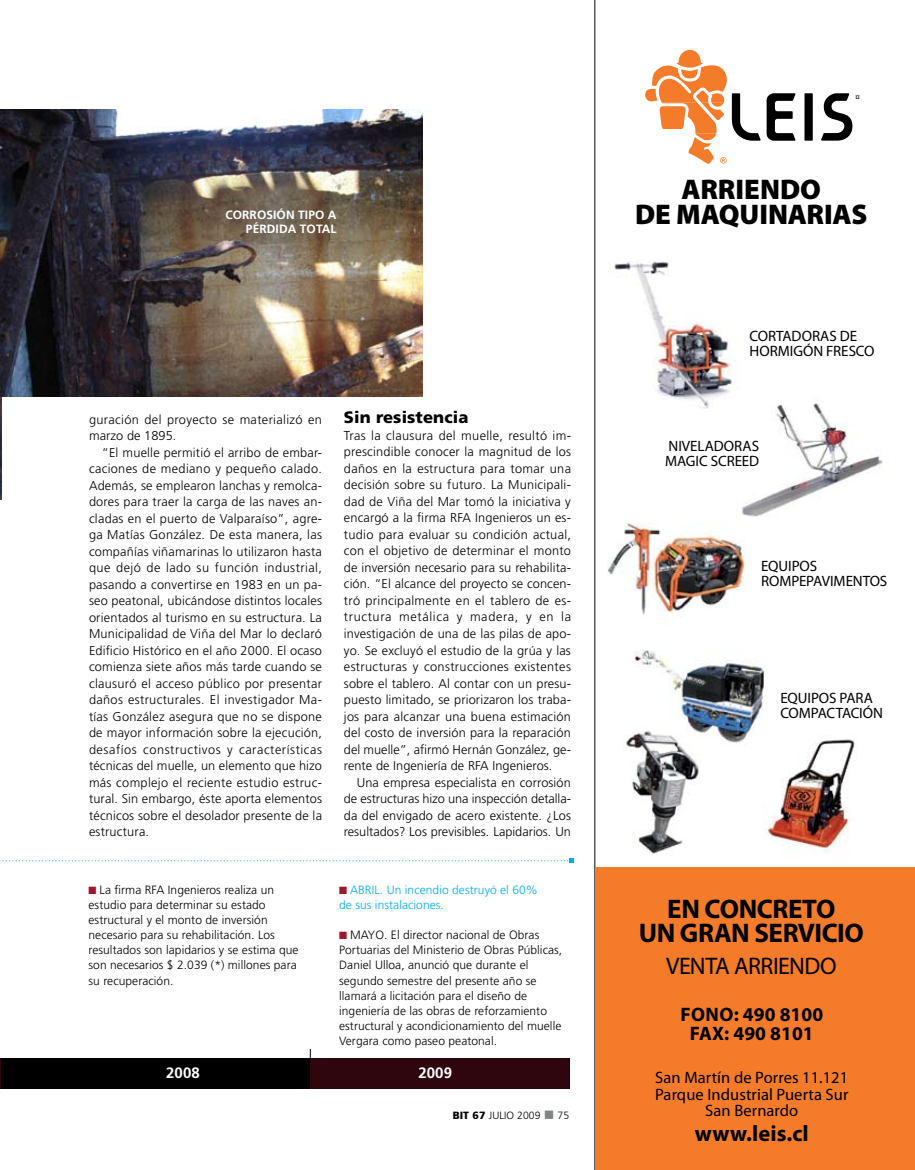
<style>
.page{position:relative;width:915px;height:1170px;background:#fff}
.page>*{position:absolute;margin:0;border:0;box-sizing:border-box;transform-origin:0 0}
.t1{font:900 28.5px/25.5px "Myriad Pro";letter-spacing:-.005em;color:#000;text-align:center}
.t2{font:700 27px/24px "Myriad Pro";letter-spacing:-.015em;color:#000;text-align:center}
.t3{font:24px "Myriad Pro";letter-spacing:-.025em;color:#000}
.t4{font:700 22.5px "Myriad Pro";letter-spacing:.005em;color:#000}
.t5{font:700 19.5px/19.5px "Myriad Pro";letter-spacing:.005em;color:#000;text-align:center}
.t6{font:16.5px/16.5px "Myriad Pro";letter-spacing:.005em;color:#000;text-align:center}
.t7{font:900 16.5px "Frutiger";letter-spacing:.005em;color:#000}
.t8{font:15px/15px "Myriad Pro";letter-spacing:-.005em;color:#000}
.t9{font:700 15px "Frutiger";letter-spacing:.005em;color:#fff}
.t10{font:300 12.75px/16.5px "Frutiger";letter-spacing:.01em;color:#000;text-align:justify}
.t11{font:300 12px/15px "Frutiger";letter-spacing:.005em;color:#000}
.t12{font:300 12px/15px "Frutiger";letter-spacing:.005em;color:#00adef}
.t13{font:700 12px/13.5px "Frutiger";letter-spacing:.005em;color:#fff;text-align:right}
.t14{font:300 10.5px "Frutiger";letter-spacing:.005em;color:#000}
.t15{font:8.55px "Myriad Pro";color:#000}
.s1{color:#9e172e}
.s2{font-weight:900}
.s3{color:#808284}
</style>
<div class="page">
<svg style="left:0;top:858px;width:573px;height:4px"></svg>
<div style="left:0;top:1057px;width:569px;height:31px;background:#000"></div>
<hr style="left:0;top:1057px;width:1px;height:31px;background:#9e172e">
<div style="left:310px;top:1057px;width:258px;height:31px;background:#2f060d"></div>
<img style="left:0;top:241px;width:1px;height:258px">
<img style="left:1px;top:110px;width:421px;height:286px">
<svg style="left:804px;top:93px;width:8px;height:48px"></svg>
<svg style="left:766px;top:93px;width:29px;height:48px"></svg>
<svg style="left:821px;top:93px;width:31px;height:48px"></svg>
<svg style="left:645px;top:50px;width:115px;height:114px"></svg>
<hr style="left:594px;top:0;width:1px;height:1169px;background:#000">
<div style="left:595px;top:867px;width:319px;height:302px;background:#f47b2a"></div>
<img style="left:614px;top:260px;width:124px;height:148px">
<img style="left:763px;top:739px;width:92px;height:113px">
<img style="left:634px;top:650px;width:131px;height:114px">
<img style="left:607px;top:522px;width:138px;height:93px">
<img style="left:626px;top:726px;width:81px;height:128px">
<img style="left:735px;top:393px;width:148px;height:136px">
<p class="t13" style="left:225px;top:208px;width:113px">CORROSIÓN TIPO A<br>PÉRDIDA TOTAL</p>
<p class="t10" style="left:89px;top:411px;width:234px">guración del proyecto se materializó en marzo de 1895.</p>
<p class="t10" style="left:89px;top:444px;width:234px;text-indent:13px">“El muelle permitió el arribo de embar&shy;caciones de mediano y pequeño calado.<br>Además, se emplearon lanchas y remolca&shy;dores para traer la carga de las naves an&shy;cladas en el puerto de Valparaíso”, agre&shy;ga Matías González. De esta manera, las compañías viñamarinas lo utilizaron hasta que dejó de lado su función industrial, pasando a convertirse en 1983 en un pa&shy;seo peatonal, ubicándose distintos locales orientados al turismo en su estructura. La Municipalidad de Viña del Mar lo declaró Edificio H istórico en el año 2000. El ocaso comienza siete años más tarde cuando se clausuró el acceso público por presentar daños estructurales. El investigador Ma&shy;tías González asegura que no se dispone de mayor información sobre la ejecución, desafíos constructivos y características técnicas del muelle, un elemento que hizo más complejo el reciente estudio estruc&shy;tural. Sin embargo, éste aporta elementos técnicos sobre el desolador presente de la estructura.</p>
<p class="t7" style="left:344px;top:407px;width:126px">Sin resistencia</p>
<p class="t10" style="left:344px;top:427px;width:228px">Tras la clausura del muelle, resultó im&shy;prescindible conocer la magnitud de los daños en la estructura para tomar una decisión sobre su futuro. La Municipali&shy;dad de Viña del Mar tomó la iniciativa y encargó a la firma RFA Ingenieros un es&shy;tudio para evaluar su condición actual, con el objetivo de determinar el monto de inversión necesario para su rehabilita&shy;ción. “El alcance del proyecto se concen&shy;tró principalmente en el tablero de es&shy;tructura metálica y madera, y en la investigación de una de las pilas de apo&shy;yo. Se excluyó el estudio de la grúa y las estructuras y construcciones existentes sobre el tablero. Al contar con un presu&shy;puesto limitado, se priorizaron los traba&shy;jos para alcanzar una buena estimación del costo de inversión para la reparación del muelle”, afirmó Hernán González, ge&shy;rente de Ingeniería de RFA Ingenieros.</p>
<p class="t10" style="left:344px;top:773px;width:228px;text-indent:13px">U na empresa especialista en corrosión de estructuras hizo una inspección detalla&shy;da del envigado de acero existente. ¿Los resultados? Los previsibles. Lapidarios. U n</p>
<p class="t11" style="left:88px;top:882px;width:211px"><span class="s1">■</span> La firma RFA Ingenieros realiza un estudio para determinar su estado estructural y el monto de inversión necesario para su rehabilitación. Los resultados son lapidarios y se estima que son necesarios $ 2.039 (*) millones para su recuperación.</p>
<p class="t12" style="left:339px;top:882px;width:200px"><span class="s1">■</span> Ab ril. U n incendio destruyó el 60% de sus instalaciones.</p>
<p class="t11" style="left:339px;top:927px;width:224px"><span class="s1">■</span> Mayo. El director nacional de Obras Portuarias del Ministerio de Obras Públicas, Daniel U lloa, anunció que durante el segundo semestre del presente año se llamará a licitación para el diseño de ingeniería de las obras de reforzamiento estructural y acondicionamiento del muelle Vergara como paseo peatonal.</p>
<p class="t9" style="left:166px;top:1063px;width:35px">2008</p>
<p class="t9" style="left:418px;top:1063px;width:35px">2009</p>
<p class="t14" style="left:452px;top:1108px;width:118px"><span class="s2">BIT 67</span> julio 2009 <span class="s3">■</span> 75</p>
<p class="t15" style="left:855px;top:92px;width:6px">¤</p>
<h1 class="t1" style="left:634px;top:175px;width:234px">ARRIENDO<br>DE MAQUINARIAS</h1>
<p class="t8" style="left:749px;top:328px;width:126px">CORTADORAS DE<br>HORMIGÓN FRESCO</p>
<p class="t8" style="left:665px;top:438px;width:95px">NIVELADORAS<br>MAGIC SCREED</p>
<p class="t8" style="left:760px;top:558px;width:126px">EQUIPOS<br>ROMPEPAVIMENTOS</p>
<p class="t8" style="left:780px;top:690px;width:104px">EQUIPOS PARA<br>COMPACTACIÓN</p>
<h2 class="t2" style="left:638px;top:895px;width:227px">EN CONCRETO<br>UN GRAN SERVICIO</h2>
<h3 class="t3" style="left:665px;top:951px;width:172px">VENTA ARRIENDO</h3>
<h3 class="t5" style="left:680px;top:1003px;width:144px">FONO: 490 8100<br>FAX: 490 8101</h3>
<p class="t6" style="left:655px;top:1068px;width:195px">SAN MARTÍN DE PORRES 11.121<br>PARQUE I NDUSTRIAL PUERTA SUR<br>SAN BERNARDO</p>
<h3 class="t4" style="left:694px;top:1118px;width:115px">WWW.LEIS.CL</h3>
</div>
